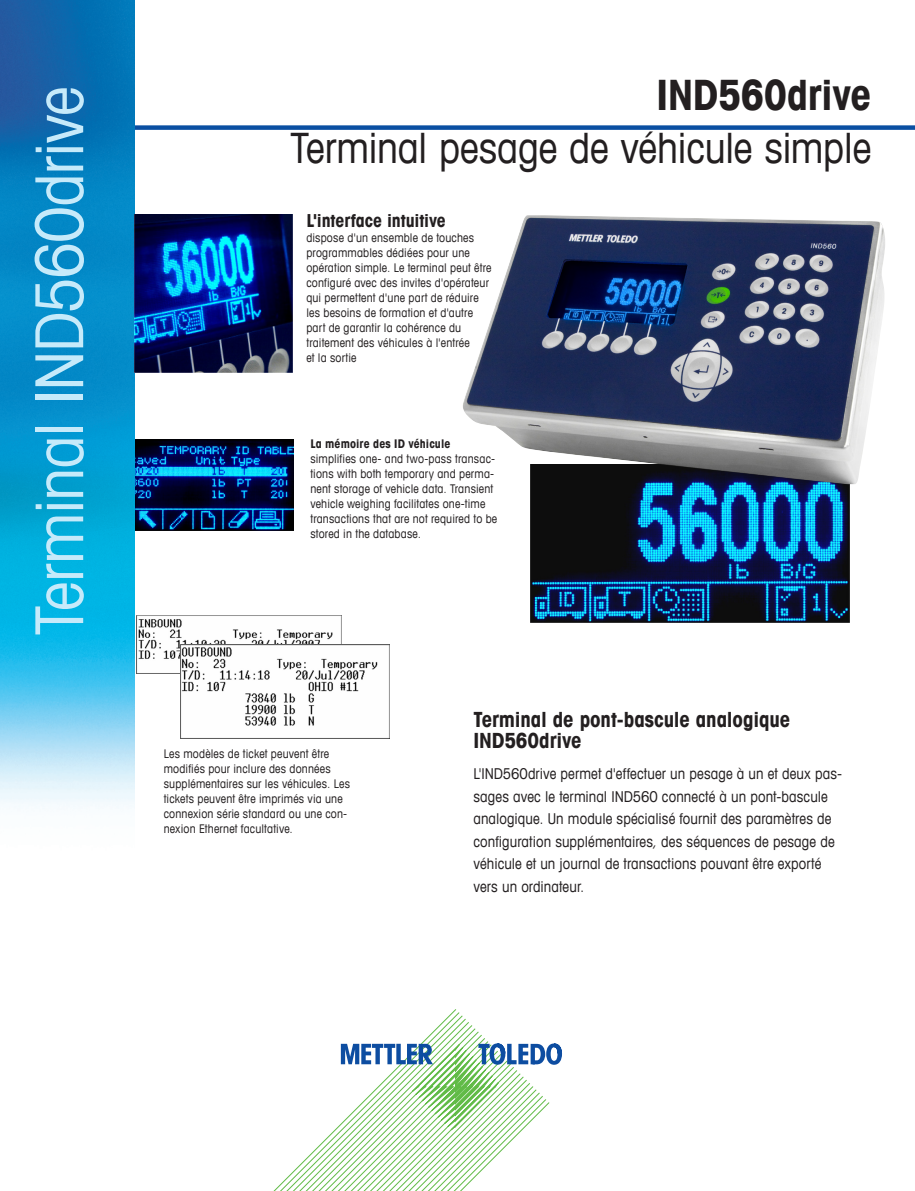
<style>
.page{position:relative;width:915px;height:1191px;background:#fff}
.page>*{position:absolute;margin:0;border:0;box-sizing:border-box;transform-origin:0 0}
._01_front_page_verti{font:condensed 66px "Avant Garde Com";letter-spacing:-.02em;color:#c6eafa}
.t1{font:condensed 42px "Avant Garde Com";letter-spacing:-.01em;color:#231f20}
.t2{font:700 condensed 42px "Avant Garde Com";letter-spacing:-.01em;color:#231f20}
._03_subhead_14_pt{font:700 condensed 21px/21px "Avant Garde Com";letter-spacing:-.005em;color:#231f20}
._05_subhead_12_pt{font:700 condensed 18px "Avant Garde Com";letter-spacing:-.005em;color:#231f20}
._04_running_text_10{font:condensed 15px/22.5px "Avant Garde Com";letter-spacing:.005em;color:#231f20}
._06_captions{font:condensed 12px/15px "Avant Garde Com";letter-spacing:.015em;color:#231f20}
.s1{font-weight:700}
</style>
<div class="page">
<img style="left:134px;top:440px;width:159px;height:90px">
<div style="left:134px;top:125px;width:780px;height:5px;background:#0a4fa2"></div>
<img style="left:0;top:0;width:134px;height:809px">
<svg style="left:273px;top:1009px;width:250px;height:182px"></svg>
<svg style="left:341px;top:1043px;width:221px;height:87px"></svg>
<img style="left:530px;top:484px;width:319px;height:138px">
<img style="left:136px;top:615px;width:205px;height:58px">
<img style="left:180px;top:645px;width:209px;height:94px">
<img style="left:463px;top:215px;width:422px;height:269px">
<img style="left:134px;top:215px;width:158px;height:157px">
<p class="_01_front_page_verti" style="left:19px;top:635px;width:550px;rotate:-90deg">Terminal IND560drive</p>
<p class="t2" style="left:656px;top:68px;width:216px">IND560drive</p>
<p class="t1" style="left:290px;top:122px;width:582px">Terminal pesage de véhicule simple</p>
<p class="_05_subhead_12_pt" style="left:306px;top:209px;width:141px">L'interface intuitive</p>
<p class="_06_captions" style="left:306px;top:230px;width:186px">dispose d'un ensemble de touches programmables dédiées pour une opération simple. Le terminal peut être configuré avec des invites d'opérateur qui permettent d'une part de réduire les besoins de formation et d'autre part de garantir la cohérence du traitement des véhicules à l'entrée<br>et la sortie</p>
<p class="_06_captions" style="left:310px;top:436px;width:188px"><span class="s1">La mémoire des ID véhicule </span>simplifies one- and two-pass transac&shy;tions with both temporary and perma&shy;nent storage of vehicle data. Transient vehicle weighing facilitates one-time transactions that are not required to be stored in the database.</p>
<p class="_06_captions" style="left:164px;top:746px;width:188px">Les modèles de ticket peuvent être modifiés pour inclure des données supplémentaires sur les véhicules. Les tickets peuvent être imprimés via une connexion série standard ou une con&shy;nexion Ethernet facultative.</p>
<p class="_03_subhead_14_pt" style="left:473px;top:708px;width:318px">Terminal de pont-bascule analogique<br>IND560drive</p>
<p class="_04_running_text_10" style="left:473px;top:762px;width:370px">L'IND560drive permet d'effectuer un pesage à un et deux pas&shy;sages avec le terminal IND560 connecté à un pont-bascule analogique. Un module spécialisé fournit des paramètres de configuration supplémentaires, des séquences de pesage de véhicule et un journal de transactions pouvant être exporté vers un ordinateur.</p>
</div>
